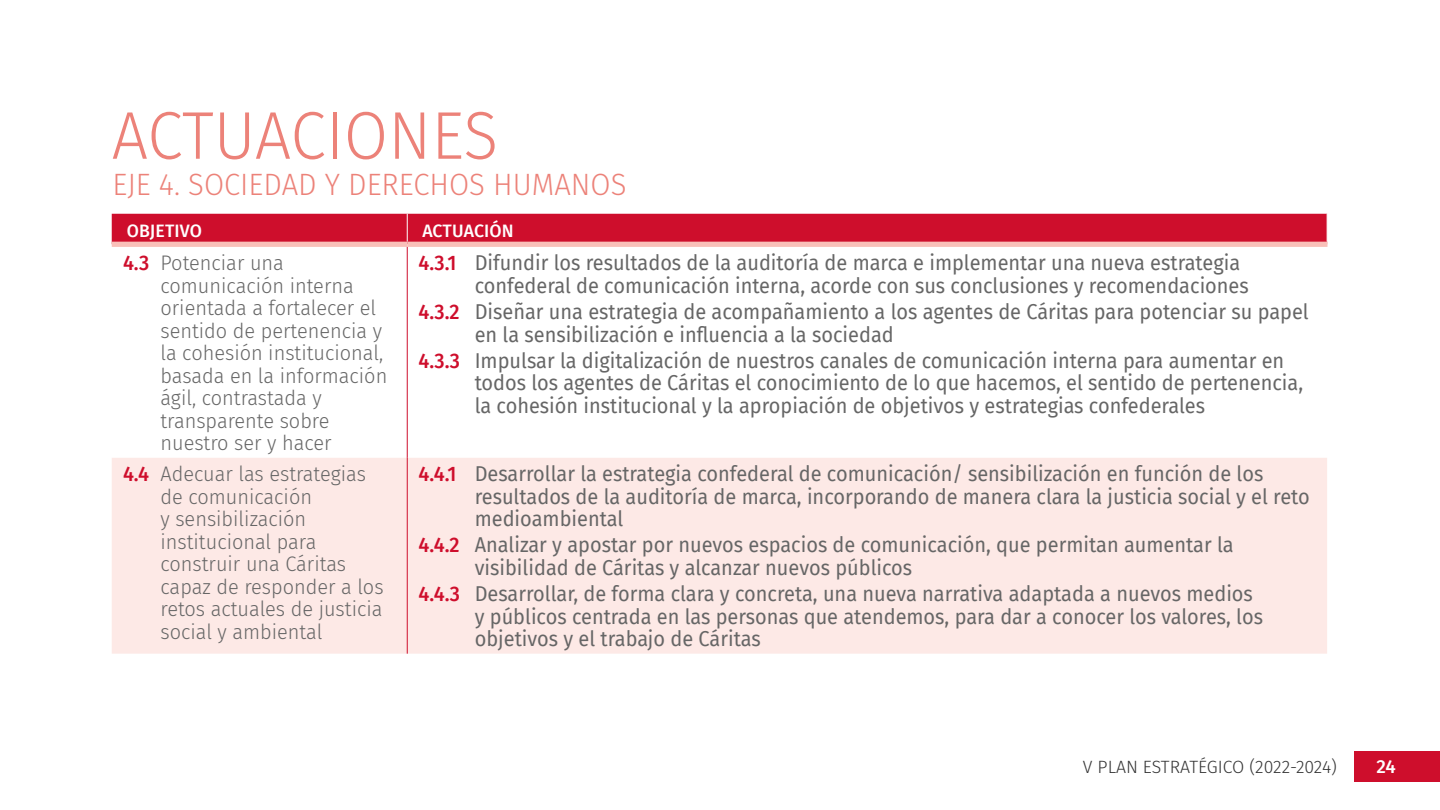
<style>
.page{position:relative;width:1440px;height:810px;background:#fff}
.page>*{position:absolute;margin:0;border:0;box-sizing:border-box;transform-origin:0 0}
.t1{font:300 67.5px "Fira Sans";letter-spacing:-.005em;color:#ec8279;scale:.95 1}
.t2{font:300 30.75px "Fira Sans";color:#ec8279;scale:.95 1}
.t3{font:21px/22.5px "Fira Sans";color:#666;scale:.95 1}
.t4{font:300 21px/22.5px "Fira Sans";color:#666;scale:.95 1}
.t5{font:500 18.75px "Fira Sans";color:#fff}
.t6{font:500 18px "Fira Sans";letter-spacing:.01em;color:#fff}
.t7{font:300 17.7px "Fira Sans";color:#333}
.s1{font-weight:500;color:#ce0e2c}
</style>
<div class="page">
<div style="left:1354px;top:752px;width:86px;height:30px;background:#ce0e2c"></div>
<div style="left:112px;top:458px;width:1215px;height:196px;background:#fde9e6"></div>
<div style="left:112px;top:214px;width:1216px;height:28px;background:#ce0e2c"></div>
<div style="left:112px;top:242px;width:295px;height:5px;background:#f9c0b9"></div>
<div style="left:407px;top:242px;width:921px;height:5px;background:#f9c0b9"></div>
<hr style="left:407px;top:247px;width:1px;height:211px;background:#ce0e2c">
<hr style="left:407px;top:458px;width:1px;height:196px;background:#ce0e2c">
<h1 class="t1" style="left:112px;top:87px;width:408px">ACTUACIONES</h1>
<h2 class="t2" style="left:112px;top:163px;width:542px">EJE 4. SOCIEDAD Y DERECHOS HUMANOS</h2>
<p class="t6" style="left:127px;top:217px;width:77px">OBJETIVO</p>
<p class="t6" style="left:422px;top:217px;width:93px">ACTUACIÓN</p>
<p class="t4" style="left:160px;top:252px;width:240px;text-indent:-38px"><span class="s1">4.3</span> Potenciar una comunicación interna orientada a fortalecer el sentido de pertenencia y la cohesión institucional, basada en la información ágil, contrastada y transparente sobre nuestro ser y hacer</p>
<p class="t3" style="left:475px;top:251px;width:816px;text-indent:-56px"><span class="s1">4.3.1</span> Difundir los resultados de la auditoría de marca e implementar una nueva estrategia confederal de comunicación interna, acorde con sus conclusiones y recomendaciones</p>
<p class="t3" style="left:475px;top:300px;width:879px;text-indent:-56px"><span class="s1">4.3.2</span> Diseñar una estrategia de acompañamiento a los agentes de Cáritas para potenciar su papel en la sensibilización e influencia a la sociedad</p>
<p class="t3" style="left:475px;top:349px;width:874px;text-indent:-56px"><span class="s1">4.3.3</span> Impulsar la digitalización de nuestros canales de comunicación interna para aumentar en todos los agentes de Cáritas el conocimiento de lo que hacemos, el sentido de pertenencia, la cohesión institucional y la apropiación de objetivos y estrategias confederales</p>
<p class="t4" style="left:160px;top:462px;width:236px;text-indent:-38px"><span class="s1">4.4</span> Adecuar las estrategias de comunicación<br>y sensibilización institucional para construir una Cáritas capaz de responder a los retos actuales de justicia social y ambiental</p>
<p class="t3" style="left:475px;top:462px;width:881px;text-indent:-56px"><span class="s1">4.4.1</span> Desarrollar la estrategia confederal de comunicación/ sensibilización en función de los resultados de la auditoría de marca, incorporando de manera clara la justicia social y el reto medioambiental</p>
<p class="t3" style="left:475px;top:533px;width:800px;text-indent:-56px"><span class="s1">4.4.2</span> Analizar y apostar por nuevos espacios de comunicación, que permitan aumentar la visibilidad de Cáritas y alcanzar nuevos públicos</p>
<p class="t3" style="left:475px;top:582px;width:831px;text-indent:-56px"><span class="s1">4.4.3</span> Desarrollar, de forma clara y concreta, una nueva narrativa adaptada a nuevos medios y públicos centrada en las personas que atendemos, para dar a conocer los valores, los objetivos y el trabajo de Cáritas</p>
<p class="t7" style="left:1083px;top:755px;width:255px">V PLAN ESTRATÉGICO (2022-2024)</p>
<p class="t5" style="left:1377px;top:752px;width:21px">24</p>
</div>
